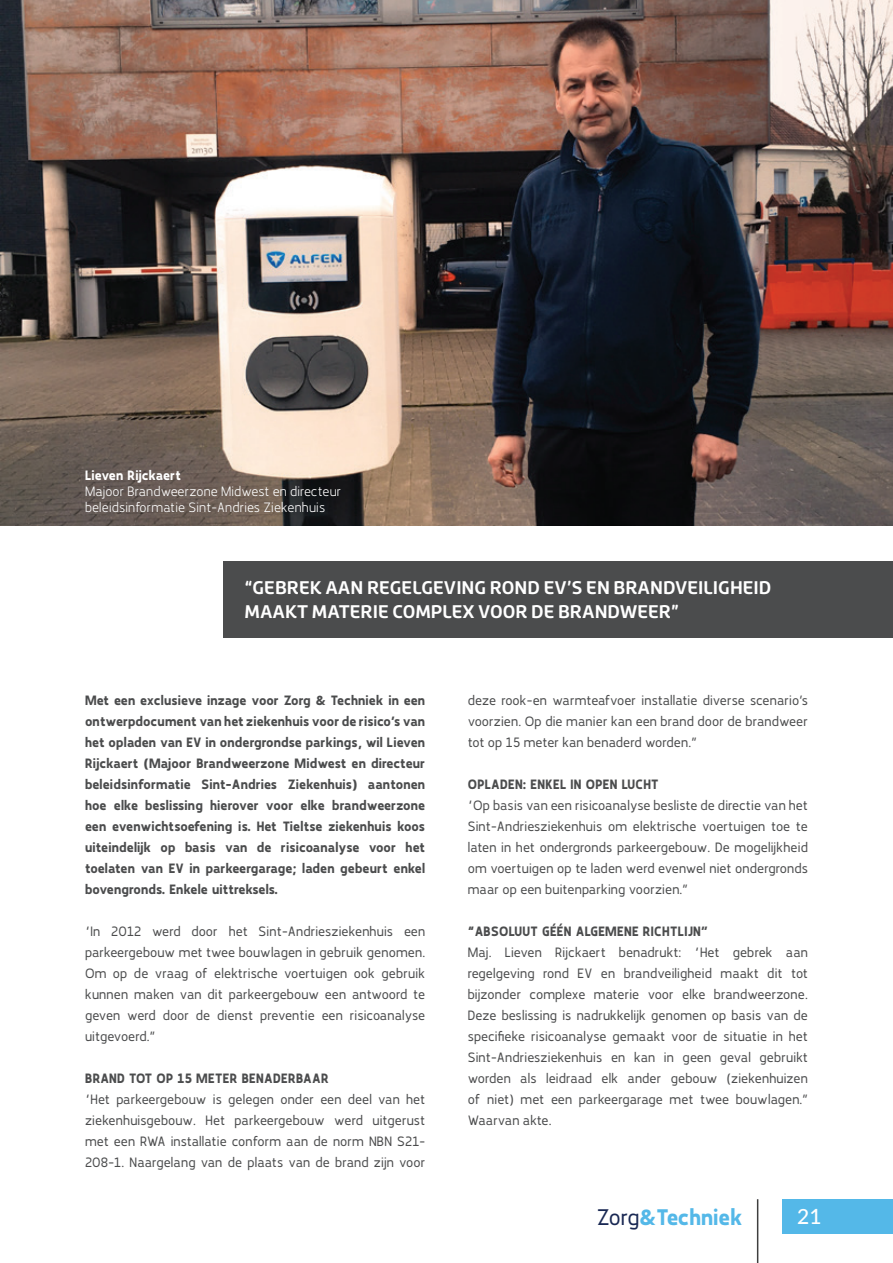
<style>
.page{position:relative;width:893px;height:1263px;background:#fff}
.page>*{position:absolute;margin:0;border:0;box-sizing:border-box;transform-origin:0 0}
.t1{font:700 22.5px "Karlsen";color:#54b8e8}
.t2{font:500 21px "Lato";color:#fff}
.Titel_2{font:700 18px/24px "Roihu";color:#fff}
.body{font:13.5px/21px "Karlsen";letter-spacing:.01em;color:#4b4c4d;text-align:justify}
.body-2{font:700 13.5px/21px "Karlsen";letter-spacing:.02em;color:#4b4c4d;text-align:justify}
.body-3{font:300 13.5px/16.2px "Karlsen";letter-spacing:.01em;color:#fff}
.s1{font-weight:700}
.s2{font-weight:400;color:#192853}
</style>
<div class="page">
<div style="left:782px;top:1199px;width:111px;height:34px;background:#54b8e8"></div>
<hr style="left:757px;top:1199px;width:1px;height:64px;background:#3e3e3f">
<img style="left:0;top:0;width:893px;height:525px">
<div style="left:223px;top:561px;width:670px;height:77px;background:#4b4c4d"></div>
<p class="body-3" style="left:85px;top:467px;width:258px"><span class="s1">Lieven Rijckaert<br></span>Majoor Brandweerzone Midwest en directeur beleidsinformatie Sint-Andries Ziekenhuis</p>
<p class="Titel_2" style="left:244px;top:576px;width:528px">“GEBREK AAN REGELGEVING ROND EV’S EN BRANDVEILIGHEID<br>MAAKT MATERIE COMPLEX VOOR DE BRANDWEER”</p>
<p class="body-2" style="left:85px;top:690px;width:342px">Met een exclusieve inzage voor Zorg &amp; Techniek in een ontwerpdocument van het ziekenhuis voor de risico’s van het opladen van EV in ondergrondse parkings, wil Lieven Rijckaert (Majoor Brandweerzone Midwest en directeur beleidsinformatie Sint-Andries Ziekenhuis) aantonen hoe elke beslissing hierover voor elke brandweerzone een evenwichtsoefening is. Het Tieltse ziekenhuis koos uiteindelijk op basis van de risicoanalyse voor het toelaten van EV in parkeergarage; laden gebeurt enkel bovengronds. Enkele uittreksels.</p>
<p class="body" style="left:85px;top:921px;width:342px">“In 2012 werd door het Sint-Andriesziekenhuis een parkeergebouw met twee bouwlagen in gebruik genomen.<br>Om op de vraag of elektrische voertuigen ook gebruik kunnen maken van dit parkeergebouw een antwoord te geven werd door de dienst preventie een risicoanalyse uitgevoerd.”</p>
<p class="body-2" style="left:85px;top:1068px;width:245px">BRAND TOT OP 15 METER BENADERBAAR</p>
<p class="body" style="left:85px;top:1089px;width:342px">“Het parkeergebouw is gelegen onder een deel van het ziekenhuisgebouw. Het parkeergebouw werd uitgerust met een RWA installatie conform aan de norm NBN S21- 208-1. Naargelang van de plaats van de brand zijn voor</p>
<p class="body" style="left:468px;top:690px;width:342px">deze rook-en warmteafvoer installatie diverse scenario’s voorzien. Op die manier kan een brand door de brandweer tot op 15 meter kan benaderd worden.”</p>
<p class="body-2" style="left:468px;top:774px;width:192px">OPLADEN: ENKEL IN OPEN LUCHT</p>
<p class="body" style="left:468px;top:795px;width:342px">“Op basis van een risicoanalyse besliste de directie van het Sint-Andriesziekenhuis om elektrische voertuigen toe te laten in het ondergronds parkeergebouw. De mogelijkheid om voertuigen op te laden werd evenwel niet ondergronds maar op een buitenparking voorzien.”</p>
<p class="body-2" style="left:468px;top:921px;width:242px">“ABSOLUUT GÉÉN ALGEMENE RICHTLIJN”</p>
<p class="body" style="left:468px;top:942px;width:342px">Maj. Lieven Rijckaert benadrukt: “Het gebrek aan regelgeving rond EV en brandveiligheid maakt dit tot bijzonder complexe materie voor elke brandweerzone.<br>Deze beslissing is nadrukkelijk genomen op basis van de specifieke risicoanalyse gemaakt voor de situatie in het Sint-Andriesziekenhuis en kan in geen geval gebruikt worden als leidraad elk ander gebouw (ziekenhuizen of niet) met een parkeergarage met twee bouwlagen.” Waarvan akte.</p>
<h1 class="t1" style="left:597px;top:1202px;width:147px"><span class="s2">Zorg</span>&amp;Techniek</h1>
<h2 class="t2" style="left:797px;top:1201px;width:26px">21</h2>
</div>
